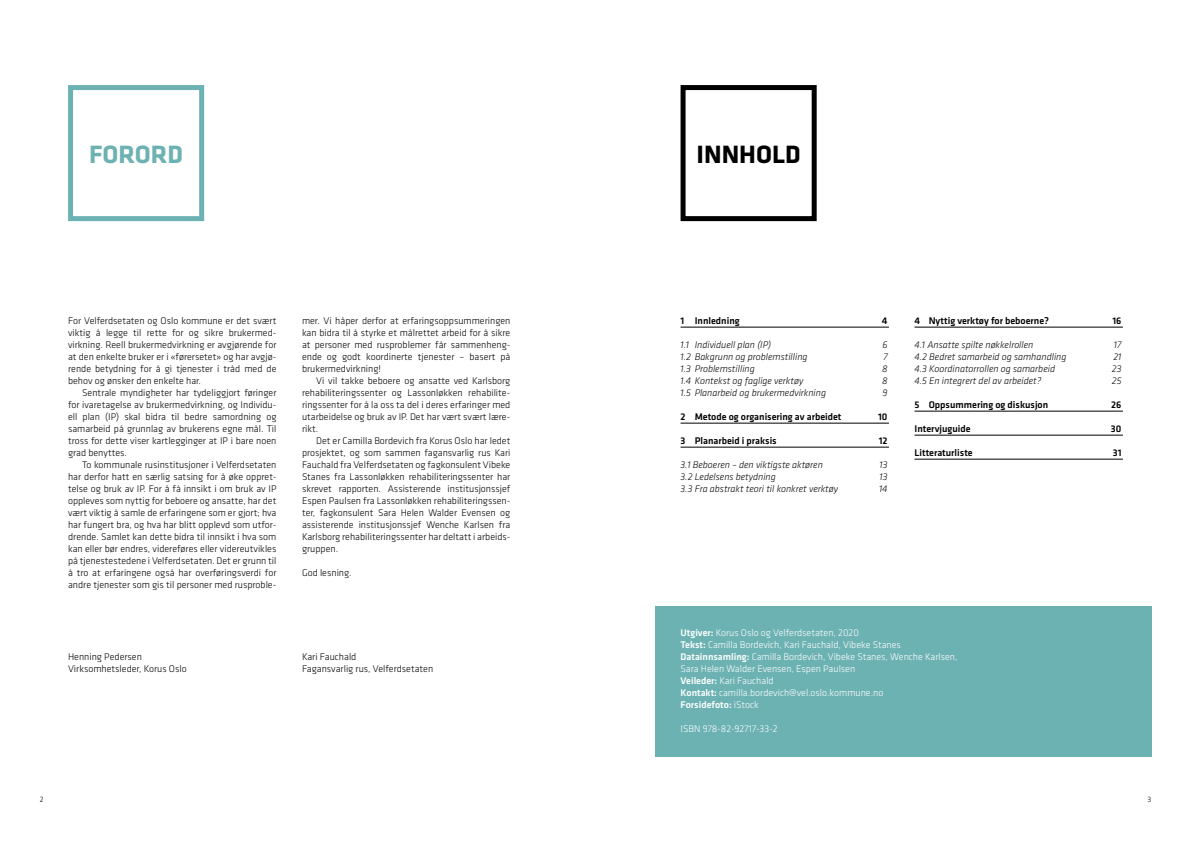
<style>
.page{position:relative;width:1191px;height:842px;background:#fff}
.page>*{position:absolute;margin:0;border:0;box-sizing:border-box;transform-origin:0 0}
.t1{font:700 26px "Klavika";color:#000}
.t2{font:700 26px "Klavika";color:#6db2b3}
.t3{font:300 10px/12px "Klavika";color:#000;text-align:justify}
.t4{font:italic 300 10px "Klavika";color:#000}
.t5{font:300 10px/12px "Klavika";color:#fff}
.t6{font:500 10px "Klavika";color:#000}
.t7{font:300 8px "Klavika";color:#000}
.s1{font-weight:500}
</style>
<div class="page">
<div style="left:680px;top:85px;width:136px;height:136px;border:5px solid #000"></div>
<div style="left:68px;top:85px;width:136px;height:136px;border:5px solid #6db2b3"></div>
<div style="left:655px;top:607px;width:496px;height:150px;background:#6db2b3"></div>
<hr style="left:680px;top:327px;width:209px;height:1px;background:#000">
<hr style="left:680px;top:423px;width:209px;height:1px;background:#000">
<hr style="left:680px;top:447px;width:209px;height:1px;background:#000">
<hr style="left:914px;top:327px;width:209px;height:1px;background:#000">
<hr style="left:914px;top:411px;width:209px;height:1px;background:#000">
<hr style="left:914px;top:435px;width:209px;height:1px;background:#000">
<hr style="left:914px;top:459px;width:209px;height:1px;background:#000">
<h1 class="t2" style="left:89px;top:135px;width:95px">FORORD</h1>
<h1 class="t1" style="left:696px;top:135px;width:105px">INNHOLD</h1>
<p class="t3" style="left:68px;top:315px;width:210px">For Velferdsetaten og Oslo kommune er det svært viktig å legge til rette for og sikre brukermed&shy;virkning. Reell brukermedvirkning er avgjørende for at den enkelte bruker er i «førersetet» og har avgjø&shy;rende betydning for å gi tjenester i tråd med de behov og ønsker den enkelte har.</p>
<p class="t3" style="left:68px;top:387px;width:210px;text-indent:14px">Sentrale myndigheter har tydeliggjort føringer for ivaretagelse av brukermedvirkning, og Individu&shy;ell plan (IP) skal bidra til bedre samordning og samarbeid på grunnlag av brukerens egne mål. Til tross for dette viser kartlegginger at IP i bare noen grad benyttes.</p>
<p class="t3" style="left:68px;top:459px;width:210px;text-indent:14px">To kommunale rusinstitusjoner i Velferdsetaten har derfor hatt en særlig satsing for å øke oppret&shy;telse og bruk av IP. For å få innsikt i om bruk av IP oppleves som nyttig for beboere og ansatte, har det vært viktig å samle de erfaringene som er gjort; hva har fungert bra, og hva har blitt opplevd som utfor&shy;drende. Samlet kan dette bidra til innsikt i hva som kan eller bør endres, videreføres eller videreutvikles på tjenestestedene i Velferdsetaten. Det er grunn til å tro at erfaringene også har overføringsverdi for andre tjenester som gis til personer med rusproble-</p>
<p class="t3" style="left:302px;top:315px;width:210px">mer. Vi håper derfor at erfaringsoppsummeringen kan bidra til å styrke et målrettet arbeid for å sikre at personer med rusproblemer får sammenheng&shy;ende og godt koordinerte tjenester – basert på brukermedvirkning!</p>
<p class="t3" style="left:302px;top:375px;width:210px;text-indent:14px">Vi vil takke beboere og ansatte ved Karlsborg rehabiliteringssenter og Lassonløkken rehabilite&shy;ringssenter for å la oss ta del i deres erfaringer med utarbeidelse og bruk av IP. Det har vært svært lære&shy;rikt.</p>
<p class="t3" style="left:302px;top:435px;width:210px;text-indent:14px">Det er Camilla Bordevich fra Korus Oslo har ledet prosjektet, og som sammen fagansvarlig rus Kari Fauchald fra Velferdsetaten og fagkonsulent Vibeke Stanes fra Lassonløkken rehabiliteringssenter har skrevet rapporten. Assisterende institusjonssjef Espen Paulsen fra Lassonløkken rehabiliteringssen&shy;ter, fagkonsulent Sara Helen Walder Evensen og assisterende institusjonssjef Wenche Karlsen fra Karlsborg rehabiliteringssenter har deltatt i arbeids&shy;gruppen.</p>
<p class="t3" style="left:302px;top:567px;width:51px">God lesning.</p>
<p class="t6" style="left:680px;top:314px;width:61px">1 Innledning</p>
<p class="t6" style="left:882px;top:314px;width:7px">4</p>
<p class="t4" style="left:680px;top:339px;width:92px">1.1 Individuell plan (IP)</p>
<p class="t4" style="left:882px;top:339px;width:7px">6</p>
<p class="t4" style="left:680px;top:351px;width:128px">1.2 Bakgrunn og problemstilling</p>
<p class="t4" style="left:883px;top:351px;width:6px">7</p>
<p class="t4" style="left:680px;top:363px;width:76px">1.3 Problemstilling</p>
<p class="t4" style="left:882px;top:363px;width:7px">8</p>
<p class="t4" style="left:680px;top:375px;width:124px">1.4 Kontekst og faglige verktøy</p>
<p class="t4" style="left:882px;top:375px;width:7px">8</p>
<p class="t4" style="left:680px;top:387px;width:147px">1.5 Planarbeid og brukermedvirkning</p>
<p class="t4" style="left:882px;top:387px;width:7px">9</p>
<p class="t6" style="left:680px;top:410px;width:162px">2 Metode og organisering av arbeidet</p>
<p class="t6" style="left:878px;top:410px;width:11px">10</p>
<p class="t6" style="left:680px;top:434px;width:98px">3 Planarbeid i praksis</p>
<p class="t6" style="left:878px;top:434px;width:10px">12</p>
<p class="t4" style="left:680px;top:459px;width:144px">3.1 Beboeren – den viktigste aktøren</p>
<p class="t4" style="left:879px;top:459px;width:10px">13</p>
<p class="t4" style="left:680px;top:471px;width:97px">3.2 Ledelsens betydning</p>
<p class="t4" style="left:879px;top:471px;width:10px">13</p>
<p class="t4" style="left:680px;top:483px;width:159px">3.3 Fra abstrakt teori til konkret verktøy</p>
<p class="t4" style="left:879px;top:483px;width:10px">14</p>
<p class="t6" style="left:914px;top:314px;width:136px">4 Nyttig verktøy for beboerne?</p>
<p class="t6" style="left:1112px;top:314px;width:11px">16</p>
<p class="t4" style="left:914px;top:339px;width:120px">4.1 Ansatte spilte nøkkelrollen</p>
<p class="t4" style="left:1114px;top:339px;width:9px">17</p>
<p class="t4" style="left:914px;top:351px;width:153px">4.2 Bedret samarbeid og samhandling</p>
<p class="t4" style="left:1113px;top:351px;width:10px">21</p>
<p class="t4" style="left:914px;top:363px;width:142px">4.3 Koordinatorrollen og samarbeid</p>
<p class="t4" style="left:1111px;top:363px;width:11px">23</p>
<p class="t4" style="left:914px;top:375px;width:128px">4.5 En integrert del av arbeidet?</p>
<p class="t4" style="left:1111px;top:375px;width:11px">25</p>
<p class="t6" style="left:914px;top:398px;width:135px">5 Oppsummering og diskusjon</p>
<p class="t6" style="left:1111px;top:398px;width:12px">26</p>
<p class="t6" style="left:914px;top:422px;width:58px">Intervjuguide</p>
<p class="t6" style="left:1111px;top:422px;width:12px">30</p>
<p class="t6" style="left:914px;top:446px;width:60px">Litteraturliste</p>
<p class="t6" style="left:1112px;top:446px;width:10px">31</p>
<p class="t3" style="left:68px;top:651px;width:120px">Henning Pedersen<br>Virksomhetsleder, Korus Oslo</p>
<p class="t3" style="left:302px;top:651px;width:133px">Kari Fauchald<br>Fagansvarlig rus, Velferdsetaten</p>
<p class="t5" style="left:680px;top:627px;width:278px"><span class="s1">Utgiver:</span> Korus Oslo og Velferdsetaten, 2020<br><span class="s1">Tekst:</span> Camilla Bordevich, Kari Fauchald, Vibeke Stanes <span class="s1">Datainnsamling:</span> Camilla Bordevich, Vibeke Stanes, Wenche Karlsen, Sara Helen Walder Evensen, Espen Paulsen<br><span class="s1">Veileder:</span> Kari Fauchald<br><span class="s1">Kontakt:</span> camilla.bordevich@vel.oslo.kommune.no<br><span class="s1">Forsidefoto:</span> iStock</p>
<p class="t5" style="left:680px;top:723px;width:98px">ISBN 978-82-92717-33-2</p>
<p class="t7" style="left:40px;top:795px;width:5px">2</p>
<p class="t7" style="left:1147px;top:795px;width:5px">3</p>
</div>
